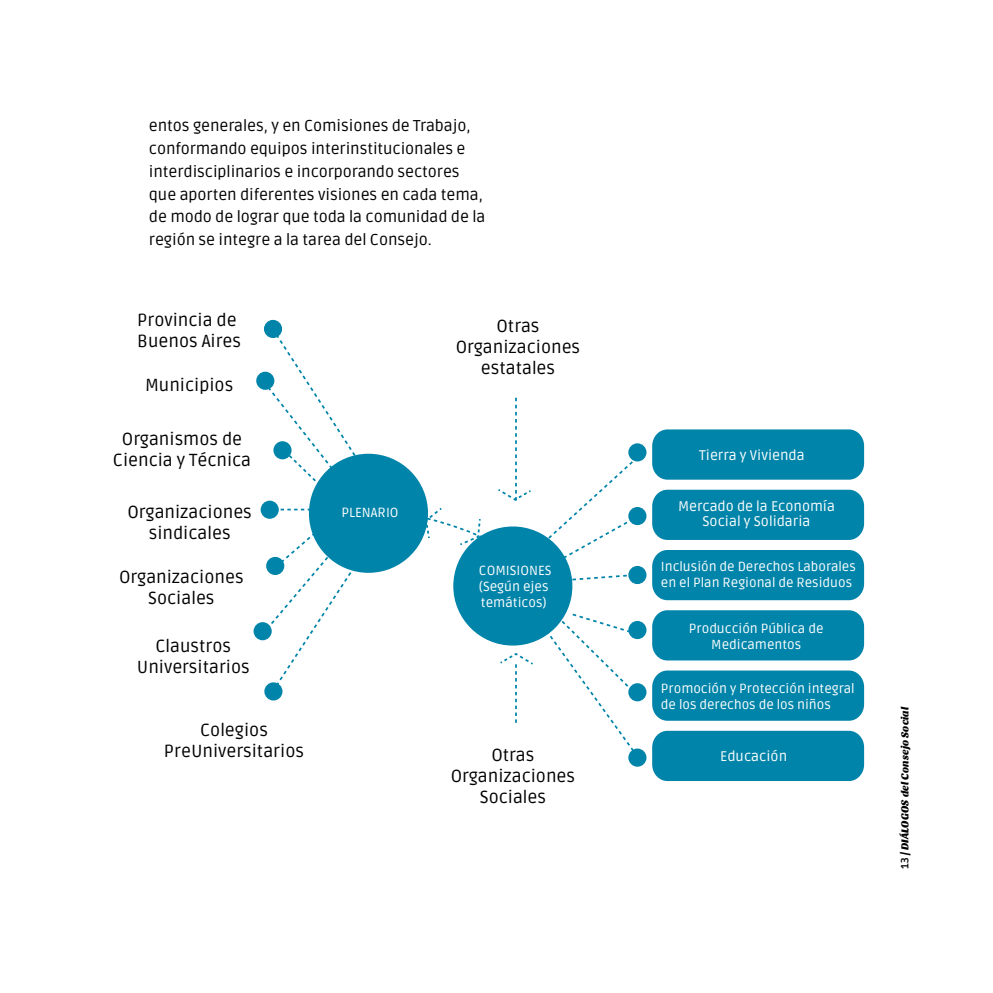
<style>
.page{position:relative;width:993px;height:993px;background:#fff}
.page>*{position:absolute;margin:0;border:0;box-sizing:border-box;transform-origin:0 0}
.t1{font:17.5px/21px "Ruda";color:#000;text-align:center}
.t2{font:15.75px/22.8px "Ruda";letter-spacing:-.005em;color:#000}
.t3{font:14px/15.8px "Ruda";color:#fff;text-align:center}
.t4{font:13.3px/15.9px "Ruda";color:#fff}
.t5{font:13.12px/15.8px "Ruda";color:#fff}
.t6{font:10.5px "Sansita One";color:#000}
.s1{font-family:"Ruda";font-weight:700}
</style>
<div class="page">
<div style="left:628px;top:443px;width:18px;height:18px;background:#0084a9;border-radius:50%"></div>
<div style="left:264px;top:320px;width:18px;height:18px;background:#0084a9;border-radius:50%"></div>
<svg style="left:256px;top:371px;width:18px;height:18px"></svg>
<div style="left:260px;top:500px;width:19px;height:18px;background:#0084a9;border-radius:50%"></div>
<div style="left:628px;top:507px;width:18px;height:18px;background:#0084a9;border-radius:50%"></div>
<div style="left:628px;top:565px;width:18px;height:19px;background:#0084a9;border-radius:50%"></div>
<div style="left:253px;top:622px;width:18px;height:18px;background:#0084a9;border-radius:50%"></div>
<div style="left:264px;top:682px;width:18px;height:18px;background:#0084a9;border-radius:50%"></div>
<div style="left:628px;top:620px;width:18px;height:19px;background:#0084a9;border-radius:50%"></div>
<div style="left:628px;top:683px;width:18px;height:18px;background:#0084a9;border-radius:50%"></div>
<div style="left:628px;top:748px;width:18px;height:18px;background:#0084a9;border-radius:50%"></div>
<div style="left:453px;top:526px;width:119px;height:119px;background:#0084a9;border-radius:50%"></div>
<div style="left:309px;top:453px;width:119px;height:119px;background:#0084a9;border-radius:50%"></div>
<svg style="left:571px;top:573px;width:61px;height:9px"></svg>
<svg style="left:544px;top:612px;width:95px;height:146px"></svg>
<div style="left:652px;top:429px;width:211px;height:50px;background:#0084a9;border-radius:16px"></div>
<div style="left:652px;top:489px;width:211px;height:50px;background:#0084a9;border-radius:16px"></div>
<div style="left:652px;top:610px;width:211px;height:50px;background:#0084a9;border-radius:16px"></div>
<div style="left:652px;top:670px;width:211px;height:50px;background:#0084a9;border-radius:16px"></div>
<div style="left:652px;top:730px;width:211px;height:50px;background:#0084a9;border-radius:16px"></div>
<div style="left:652px;top:550px;width:211px;height:50px;background:#0084a9;border-radius:16px"></div>
<svg style="left:261px;top:326px;width:107px;height:161px"></svg>
<svg style="left:278px;top:508px;width:32px;height:2px"></svg>
<svg style="left:260px;top:521px;width:112px;height:172px"></svg>
<svg style="left:500px;top:653px;width:33px;height:69px"></svg>
<svg style="left:405px;top:397px;width:234px;height:166px"></svg>
<p class="t2" style="left:149px;top:115px;width:338px">entos generales, y en Comisiones de Trabajo, conformando equipos interinstitucionales e interdisciplinarios e incorporando sectores que aporten diferentes visiones en cada tema, de modo de lograr que toda la comunidad de la región se integre a la tarea del Consejo.</p>
<p class="t1" style="left:137px;top:310px;width:105px;text-align:left">Provincia de<br>Buenos Aires</p>
<p class="t1" style="left:145px;top:375px;width:90px">Municipios</p>
<p class="t1" style="left:113px;top:429px;width:140px">Organismos de<br>Ciencia y Técnica</p>
<p class="t1" style="left:127px;top:501px;width:126px">Organizaciones sindicales</p>
<p class="t1" style="left:119px;top:566px;width:126px">Organizaciones<br>Sociales</p>
<p class="t1" style="left:137px;top:635px;width:114px">Claustros<br>Universitarios</p>
<p class="t1" style="left:164px;top:719px;width:142px">Colegios<br>PreUniversitarios</p>
<p class="t4" style="left:341px;top:504px;width:59px">PLENARIO</p>
<p class="t1" style="left:455px;top:315px;width:126px">Otras<br>Organizaciones estatales</p>
<p class="t4" style="left:478px;top:562px;width:74px">COMISIONES (Según ejes temáticos)</p>
<p class="t3" style="left:699px;top:447px;width:107px">Tierra y Vivienda</p>
<p class="t3" style="left:677px;top:498px;width:158px">Mercado de la Economía<br>Social y Solidaria</p>
<p class="t5" style="left:660px;top:559px;width:196px">Inclusión de Derechos Laborales en el Plan Regional de Residuos</p>
<p class="t5" style="left:688px;top:621px;width:136px;text-align:center">Producción Pública de<br>Medicamentos</p>
<p class="t5" style="left:660px;top:680px;width:195px">Promoción y Protección integral de los derechos de los niños</p>
<p class="t1" style="left:491px;top:745px;width:45px">Otras</p>
<p class="t3" style="left:720px;top:748px;width:68px">Educación</p>
<p class="t1" style="left:450px;top:766px;width:126px">Organizaciones<br>Sociales</p>
<p class="t6" style="left:898px;top:868px;width:164px;rotate:-90deg"><span class="s1">13</span> | DIÁLOGOS del Consejo Social</p>
</div>
